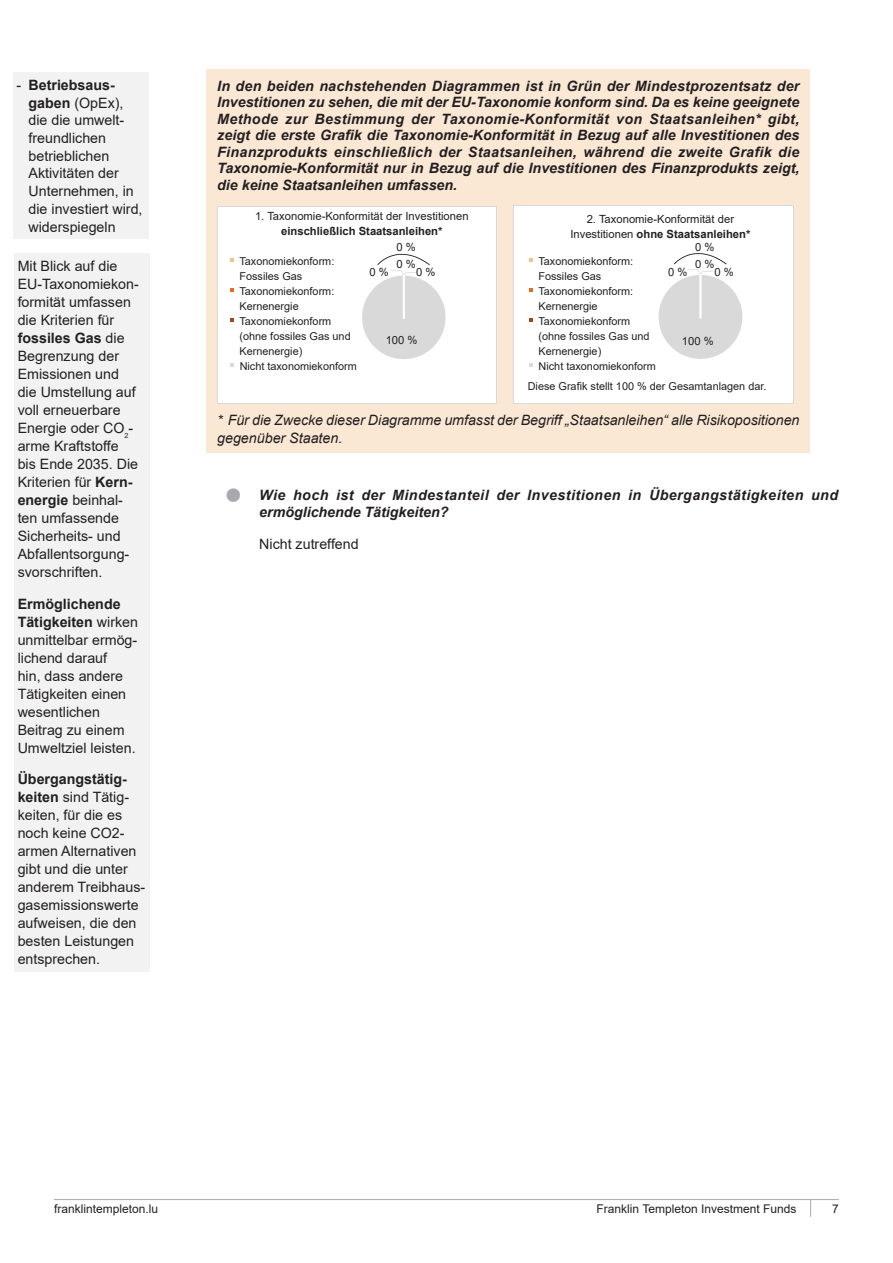
<style>
.page{position:relative;width:893px;height:1263px;background:#fff}
.page>*{position:absolute;margin:0;border:0;box-sizing:border-box;transform-origin:0 0}
._03a_Body{font:14.25px/18px "Arial";color:#231f20}
._03a_Body-2{font:italic 700 14.25px/16.5px "Arial";color:#231f20;text-align:justify}
._03a_Body-3{font:italic 14.25px/18px "Arial";letter-spacing:-.005em;color:#231f20}
._03a_Body-4{font:italic 700 14.25px/17.1px "Arial";letter-spacing:.03em;color:#231f20}
.t1{font:12px "Arial";color:#231f20}
._03a_Body2{font:11.25px/15px "Arial";color:#231f20;text-align:center}
._03a_Body1{font:10.8px/15px "Arial";color:#231f20}
.s1{font-weight:700}
.s2{color:#a8a9ad}
</style>
<div class="page">
<hr style="left:54px;top:1199px;width:785px;height:1px;background:#a8a9ad">
<svg style="left:810px;top:1200px;width:1px;height:17px"></svg>
<div style="left:207px;top:70px;width:603px;height:383px;background:#fae8d5"></div>
<img style="left:514px;top:206px;width:279px;height:197px">
<img style="left:217px;top:206px;width:280px;height:198px">
<svg style="left:231px;top:258px;width:3px;height:4px"></svg>
<svg style="left:231px;top:288px;width:3px;height:4px"></svg>
<svg style="left:231px;top:318px;width:3px;height:4px"></svg>
<svg style="left:231px;top:363px;width:3px;height:4px"></svg>
<svg style="left:530px;top:258px;width:3px;height:4px"></svg>
<svg style="left:530px;top:288px;width:3px;height:4px"></svg>
<svg style="left:530px;top:318px;width:3px;height:4px"></svg>
<svg style="left:530px;top:363px;width:3px;height:4px"></svg>
<div style="left:678px;top:333px;width:40px;height:15px;background:#d9d9d9"></div>
<div style="left:381px;top:332px;width:41px;height:16px;background:#d9d9d9"></div>
<div style="left:14px;top:72px;width:135px;height:167px;background:#f2f2f2"></div>
<div style="left:15px;top:253px;width:135px;height:719px;background:#f2f2f2"></div>
<p class="_03a_Body" style="left:29px;top:76px;width:116px;text-indent:-12px">- <span class="s1">Betriebsaus&shy;gaben</span> (OpEx), die die umwelt&shy;freundlichen betrieblichen<br>Aktivitäten der<br>Unternehmen, in die investiert wird, widerspiegeln</p>
<p class="_03a_Body" style="left:18px;top:257px;width:123px">Mit Blick auf die<br>EU-Taxonomiekon&shy;formität umfassen die Kriterien für <span class="s1">fossiles Gas</span> die<br>Begrenzung der<br>Emissionen und die Umstellung auf voll erneuerbare<br>Energie oder CO<sub>2</sub>- arme Kraftstoffe bis Ende 2035. Die<br>Kriterien für <span class="s1">Kern&shy;energie</span> beinhal&shy;ten umfassende<br>Sicherheits- und<br>Abfallentsorgung&shy;svorschriften.</p>
<p class="_03a_Body" style="left:18px;top:594px;width:122px"><span class="s1">Ermöglichende<br>Tätigkeiten</span> wirken unmittelbar ermög&shy;lichend darauf<br>hin, dass andere<br>Tätigkeiten einen wesentlichen<br>Beitrag zu einem<br>Umweltziel leisten.</p>
<p class="_03a_Body" style="left:18px;top:770px;width:129px"><span class="s1">Übergangstätig&shy;keiten</span> sind Tätig&shy;keiten, für die es noch keine CO2- armen Alternativen gibt und die unter anderem Treibhaus&shy;gasemissionswerte aufweisen, die den besten Leistungen entsprechen.</p>
<p class="_03a_Body-2" style="left:217px;top:78px;width:584px">In den beiden nachstehenden Diagrammen ist in Grün der Mindestprozentsatz der Investitionen zu sehen, die mit der EU-Taxonomie konform sind. Da es keine geeignete Methode zur Bestimmung der Taxonomie-Konformität von Staatsanleihen* gibt, zeigt die erste Grafik die Taxonomie-Konformität in Bezug auf alle Investitionen des Finanzprodukts einschließlich der Staatsanleihen, während die zweite Grafik die Taxonomie-Konformität nur in Bezug auf die Investitionen des Finanzprodukts zeigt, die keine Staatsanleihen umfassen.</p>
<p class="_03a_Body2" style="left:255px;top:209px;width:215px">1. Taxonomie-Konformität der Investitionen <span class="s1">einschließlich Staatsanleihen*</span></p>
<p class="_03a_Body2" style="left:570px;top:211px;width:182px">2. Taxonomie-Konformität der<br>Investitionen <span class="s1">ohne Staatsanleihen*</span></p>
<p class="_03a_Body1" style="left:239px;top:253px;width:96px">Taxonomiekonform:<br>Fossiles Gas</p>
<p class="_03a_Body1" style="left:239px;top:283px;width:96px">Taxonomiekonform:<br>Kernenergie</p>
<p class="_03a_Body1" style="left:239px;top:313px;width:113px">Taxonomiekonform (ohne fossiles Gas und<br>Kernenergie)</p>
<p class="_03a_Body1" style="left:240px;top:358px;width:119px">Nicht taxonomiekonform</p>
<p class="_03a_Body2" style="left:397px;top:240px;width:21px">0 %</p>
<p class="_03a_Body2" style="left:695px;top:240px;width:21px">0 %</p>
<p class="_03a_Body1" style="left:538px;top:253px;width:96px">Taxonomiekonform:<br>Fossiles Gas</p>
<p class="_03a_Body1" style="left:538px;top:283px;width:96px">Taxonomiekonform:<br>Kernenergie</p>
<p class="_03a_Body1" style="left:538px;top:313px;width:113px">Taxonomiekonform (ohne fossiles Gas und<br>Kernenergie)</p>
<p class="_03a_Body1" style="left:539px;top:358px;width:119px">Nicht taxonomiekonform</p>
<p class="_03a_Body2" style="left:397px;top:257px;width:21px">0 %</p>
<p class="_03a_Body2" style="left:695px;top:257px;width:21px">0 %</p>
<p class="_03a_Body2" style="left:370px;top:264px;width:21px">0 %</p>
<p class="_03a_Body2" style="left:416px;top:264px;width:21px">0 %</p>
<p class="_03a_Body2" style="left:668px;top:264px;width:21px">0 %</p>
<p class="_03a_Body2" style="left:714px;top:264px;width:21px">0 %</p>
<p class="_03a_Body2" style="left:386px;top:333px;width:33px">100 %</p>
<p class="_03a_Body2" style="left:682px;top:333px;width:33px">100 %</p>
<p class="_03a_Body1" style="left:528px;top:378px;width:240px">Diese Grafik stellt 100 % der Gesamtanlagen dar.</p>
<p class="_03a_Body-3" style="left:217px;top:411px;width:584px">* Für die Zwecke dieser Diagramme umfasst der Begriff „Staatsanleihen“ alle Risikopositionen gegenüber Staaten.</p>
<p class="_03a_Body-4" style="left:259px;top:487px;width:580px;text-indent:-34px"><span class="s2">•</span> Wie hoch ist der Mindestanteil der Investitionen in Übergangstätigkeiten und ermöglichende Tätigkeiten?</p>
<p class="_03a_Body" style="left:259px;top:535px;width:101px">Nicht zutreffend</p>
<p class="t1" style="left:54px;top:1200px;width:106px">franklintempleton.lu</p>
<p class="t1" style="left:597px;top:1200px;width:201px">Franklin Templeton Investment Funds</p>
<p class="t1" style="left:832px;top:1200px;width:8px">7</p>
</div>
